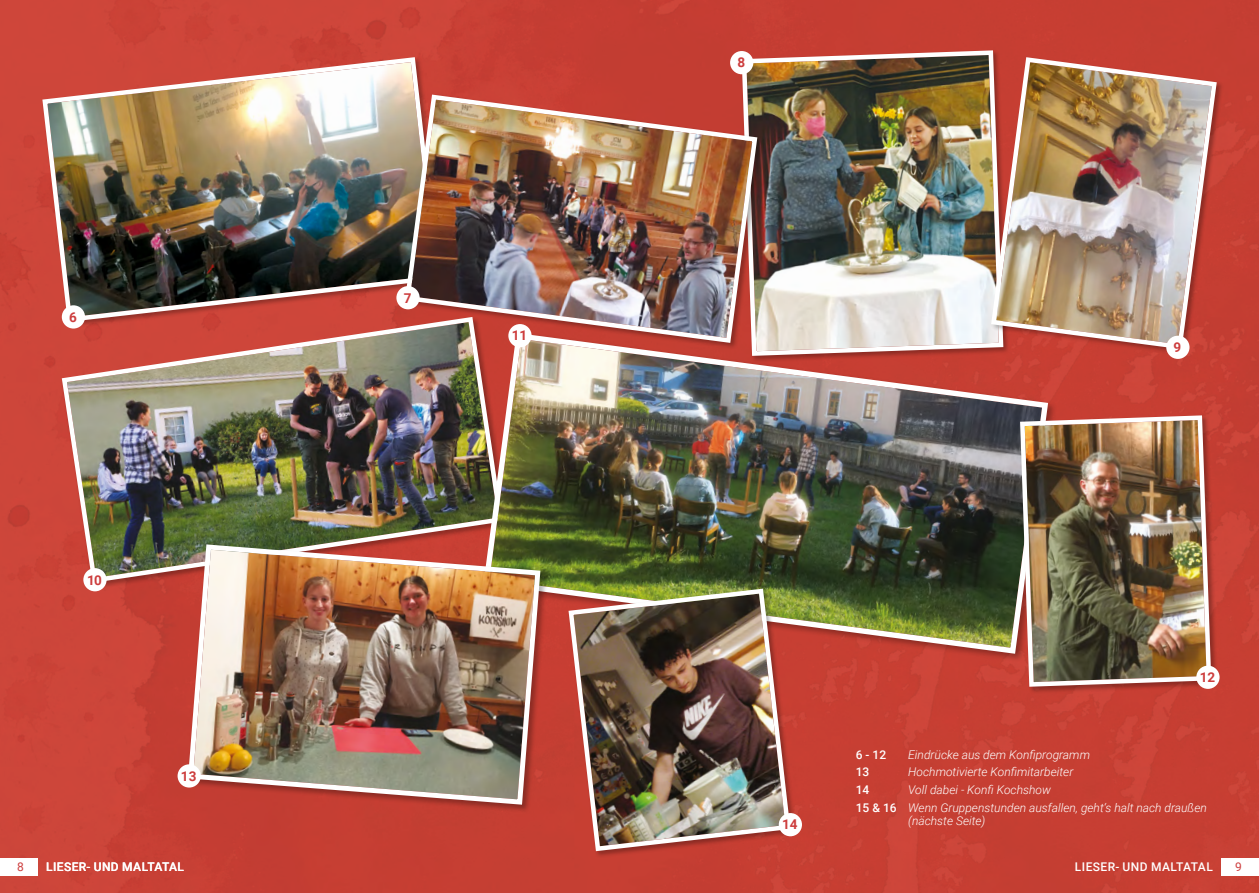
<style>
.page{position:relative;width:1259px;height:893px;background:#c73f33}
.page>*{position:absolute;margin:0;border:0;box-sizing:border-box;transform-origin:0 0}
.t1{font:700 13.5px "Roboto";color:#cd3d3d}
.t2{font:italic 300 12px/17.7px "Roboto";color:#fff}
.t3{font:500 12px "Roboto";letter-spacing:.035em;color:#fff}
.t4{font:12px "Roboto";color:#cd3d3d}
.s1{font-weight:500;font-style:normal}
</style>
<div class="page">
<img style="left:40px;top:55px;width:402px;height:269px">
<img style="left:739px;top:48px;width:266px;height:282px">
<img style="left:59px;top:314px;width:421px;height:271px">
<img style="left:402px;top:92px;width:358px;height:253px">
<img style="left:480px;top:330px;width:571px;height:327px">
<div style="left:62px;top:305px;width:23px;height:24px;background:#fff;border-radius:50%"></div>
<div style="left:396px;top:286px;width:24px;height:23px;background:#fff;border-radius:50%"></div>
<div style="left:730px;top:51px;width:23px;height:23px;background:#fff;border-radius:50%"></div>
<div style="left:83px;top:568px;width:24px;height:23px;background:#fff;border-radius:50%"></div>
<div style="left:508px;top:324px;width:23px;height:23px;background:#fff;border-radius:50%"></div>
<div style="left:187px;top:543px;width:361px;height:270px;background:#000;opacity:.3"></div>
<img style="left:185px;top:542px;width:358px;height:265px">
<div style="left:567px;top:588px;width:230px;height:270px;background:#000;opacity:.3"></div>
<img style="left:566px;top:586px;width:227px;height:268px">
<div style="left:1019px;top:414px;width:199px;height:279px;background:#000;opacity:.3"></div>
<img style="left:1017px;top:413px;width:196px;height:276px">
<div style="left:990px;top:56px;width:233px;height:300px;background:#c63e32"></div>
<img style="left:988px;top:55px;width:231px;height:297px">
<div style="left:1166px;top:336px;width:23px;height:23px;background:#fff;border-radius:50%"></div>
<div style="left:1196px;top:666px;width:23px;height:23px;background:#fff;border-radius:50%"></div>
<div style="left:178px;top:764px;width:23px;height:23px;background:#fff;border-radius:50%"></div>
<div style="left:778px;top:813px;width:24px;height:23px;background:#fff;border-radius:50%"></div>
<div style="left:0;top:858px;width:37px;height:17px;background:#fff"></div>
<div style="left:1221px;top:858px;width:38px;height:17px;background:#fff"></div>
<p class="t1" style="left:69px;top:307px;width:9px">6</p>
<p class="t1" style="left:87px;top:570px;width:16px">10</p>
<p class="t1" style="left:181px;top:766px;width:17px">13</p>
<p class="t1" style="left:404px;top:288px;width:9px">7</p>
<p class="t1" style="left:512px;top:326px;width:17px">11</p>
<p class="t1" style="left:737px;top:53px;width:9px">8</p>
<p class="t1" style="left:1173px;top:338px;width:9px">9</p>
<p class="t1" style="left:782px;top:815px;width:17px">14</p>
<p class="t1" style="left:1199px;top:668px;width:17px">12</p>
<p class="t3" style="left:856px;top:746px;width:32px">6 - 12</p>
<p class="t2" style="left:908px;top:745px;width:183px">Eindrücke aus dem Konfiprogramm</p>
<p class="t3" style="left:856px;top:764px;width:15px">13</p>
<p class="t2" style="left:908px;top:763px;width:166px">Hochmotivierte Konfimitarbeiter</p>
<p class="t3" style="left:856px;top:781px;width:15px">14</p>
<p class="t2" style="left:856px;top:781px;width:353px;text-indent:52px">Voll dabei - Konfi Kochshow<br><span class="s1">15 &amp; 16</span> Wenn Gruppenstunden ausfallen, geht‘s halt nach draußen</p>
<p class="t2" style="left:908px;top:812px;width:79px">(nächste Seite)</p>
<p class="t4" style="left:17px;top:858px;width:8px">8</p>
<p class="t3" style="left:46px;top:858px;width:139px">LIESER- UND MALTATAL</p>
<p class="t3" style="left:1075px;top:858px;width:139px">LIESER- UND MALTATAL</p>
<p class="t4" style="left:1235px;top:858px;width:8px">9</p>
</div>
